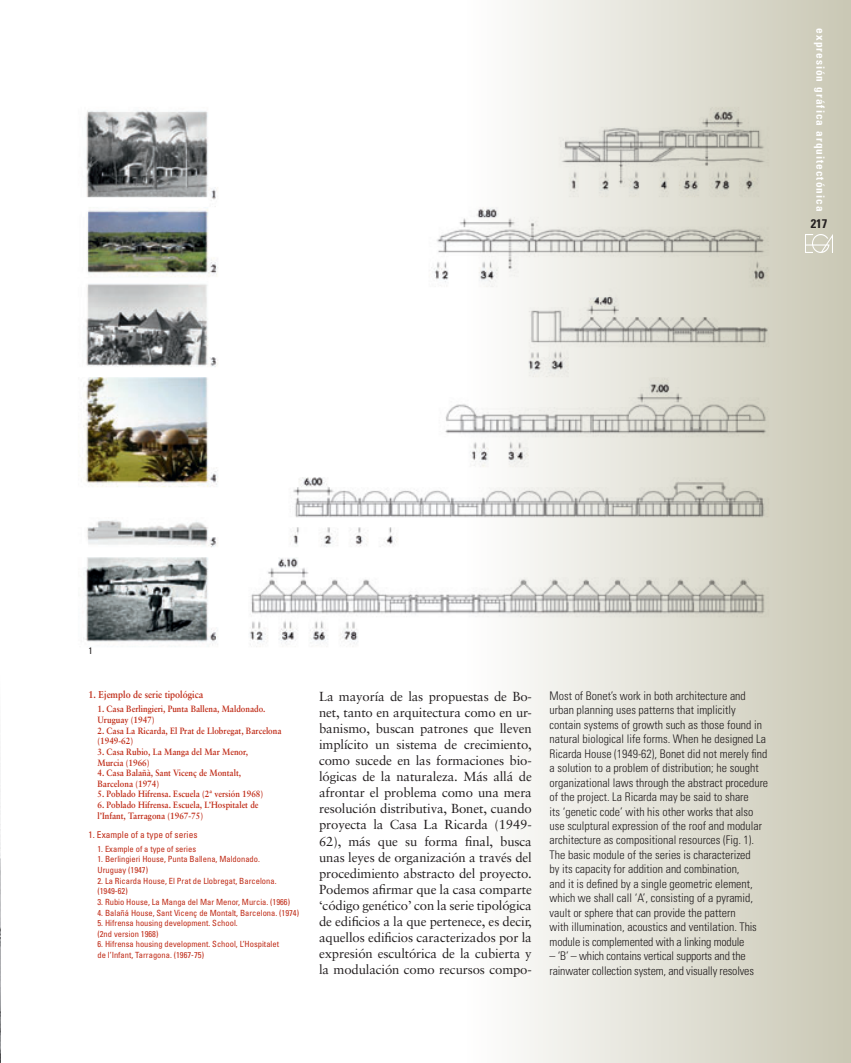
<style>
.page{position:relative;width:851px;height:1063px;background:#fff}
.page>*{position:absolute;margin:0;border:0;box-sizing:border-box;transform-origin:0 0}
.t1{font:13.12px/16.1px "Sabon";letter-spacing:-.01em;color:#231f20;text-align:justify}
.t2{font:700 condensed 12.5px "Univers";color:#231f20}
.t3{font:300 condensed 11.88px/14.5px "Univers";color:#231f20}
.t4{font:700 condensed 11.25px "Univers";letter-spacing:.09em;color:#fff}
.t5{font:700 10px "Sabon";color:#c02d19;scale:.9 1}
.t6{font:condensed 9.38px "Univers";color:#c02d19}
.PIES_DE_FOTO_INGLES{font:condensed 9.38px "Univers";color:#231f20}
.t7{font:700 9.12px/10.6px "Sabon";color:#c02d19;scale:.9 1}
.t8{font:condensed 8.5px/10.6px "Univers";color:#c02d19}
</style>
<div class="page">
<img style="left:83px;top:0;width:767px;height:1063px">
<img style="left:805px;top:235px;width:27px;height:17px">
<img style="left:0;top:747px;width:1px;height:69px">
<img style="left:0;top:816px;width:1px;height:132px">
<hr style="left:0;top:948px;width:1px;height:115px;background:#c8c6b2">
<p class="t4" style="left:827px;top:28px;width:184px;rotate:90deg">expresión gráfica arquitectónica</p>
<p class="t2" style="left:810px;top:216px;width:18px">217</p>
<p class="PIES_DE_FOTO_INGLES" style="left:89px;top:644px;width:6px">1</p>
<p class="t5" style="left:89px;top:689px;width:129px">1. Ejemplo de serie tipológica</p>
<p class="t7" style="left:97px;top:704px;width:188px">1. Casa Berlingieri, Punta Ballena, Maldonado.<br>Uruguay (1947)</p>
<p class="t7" style="left:97px;top:725px;width:206px">2. Casa La Ricarda, El Prat de Llobregat, Barcelona (1949-62)</p>
<p class="t7" style="left:97px;top:746px;width:169px">3. Casa Rubio, La Manga del Mar Menor,<br>Murcia (1966)</p>
<p class="t7" style="left:97px;top:767px;width:161px">4. Casa Balañà, Sant Vicenç de Montalt,<br>Barcelona (1974)</p>
<p class="t7" style="left:97px;top:789px;width:186px">5. Poblado Hifrensa. Escuela (2ª versión 1968)</p>
<p class="t7" style="left:97px;top:799px;width:180px">6. Poblado Hifrensa. Escuela, L’Hospitalet de l’Infant, Tarragona (1967-75)</p>
<p class="t6" style="left:89px;top:828px;width:110px">1. Example of a type of series</p>
<p class="t8" style="left:97px;top:843px;width:100px">1. Example of a type of series</p>
<p class="t8" style="left:97px;top:854px;width:164px">1. Berlingieri House, Punta Ballena, Maldonado.<br>Uruguay (1947)</p>
<p class="t8" style="left:97px;top:875px;width:180px">2. La Ricarda House, El Prat de Llobregat, Barcelona. (1949-62)</p>
<p class="t8" style="left:97px;top:896px;width:194px">3. Rubio House, La Manga del Mar Menor, Murcia. (1966)</p>
<p class="t8" style="left:97px;top:907px;width:203px">4. Balañá House, Sant Vicenç de Montalt, Barcelona. (1974)</p>
<p class="t8" style="left:97px;top:918px;width:142px">5. Hifrensa housing development. School. (2nd version 1968)</p>
<p class="t8" style="left:97px;top:939px;width:183px">6. Hifrensa housing development. School, L’Hospitalet de l’Infant, Tarragona. (1967-75)</p>
<p class="t1" style="left:319px;top:688px;width:214px">La mayoría de las propuestas de Bo&shy;net, tanto en arquitectura como en ur&shy;banismo, buscan patrones que lleven implícito un sistema de crecimiento, como sucede en las formaciones bio&shy;lógicas de la naturaleza. Más allá de afrontar el problema como una mera resolución distributiva, Bonet, cuando proyecta la Casa La Ricarda (1949- 62), más que su forma final, busca unas leyes de organización a través del procedimiento abstracto del proyecto.<br>Podemos afirmar que la casa comparte ‘código genético’ con la serie tipológica de edificios a la que pertenece, es decir, aquellos edificios caracterizados por la expresión escultórica de la cubierta y la modulación como recursos compo-</p>
<p class="t3" style="left:549px;top:688px;width:220px">Most of Bonet’s work in both architecture and urban planning uses patterns that implicitly contain systems of growth such as those found in natural biological life forms. When he designed La Ricarda House (1949-62), Bonet did not merely find a solution to a problem of distribution; he sought organizational laws through the abstract procedure of the project. La Ricarda may be said to share<br>its ‘genetic code’ with his other works that also use sculptural expression of the roof and modular architecture as compositional resources (Fig. 1).<br>The basic module of the series is characterized<br>by its capacity for addition and combination,<br>and it is defined by a single geometric element, which we shall call ‘A’, consisting of a pyramid, vault or sphere that can provide the pattern<br>with illumination, acoustics and ventilation. This module is complemented with a linking module</p>
<p class="t3" style="left:549px;top:949px;width:206px">– ‘B’ – which contains vertical supports and the rainwater collection system, and visually resolves</p>
</div>
